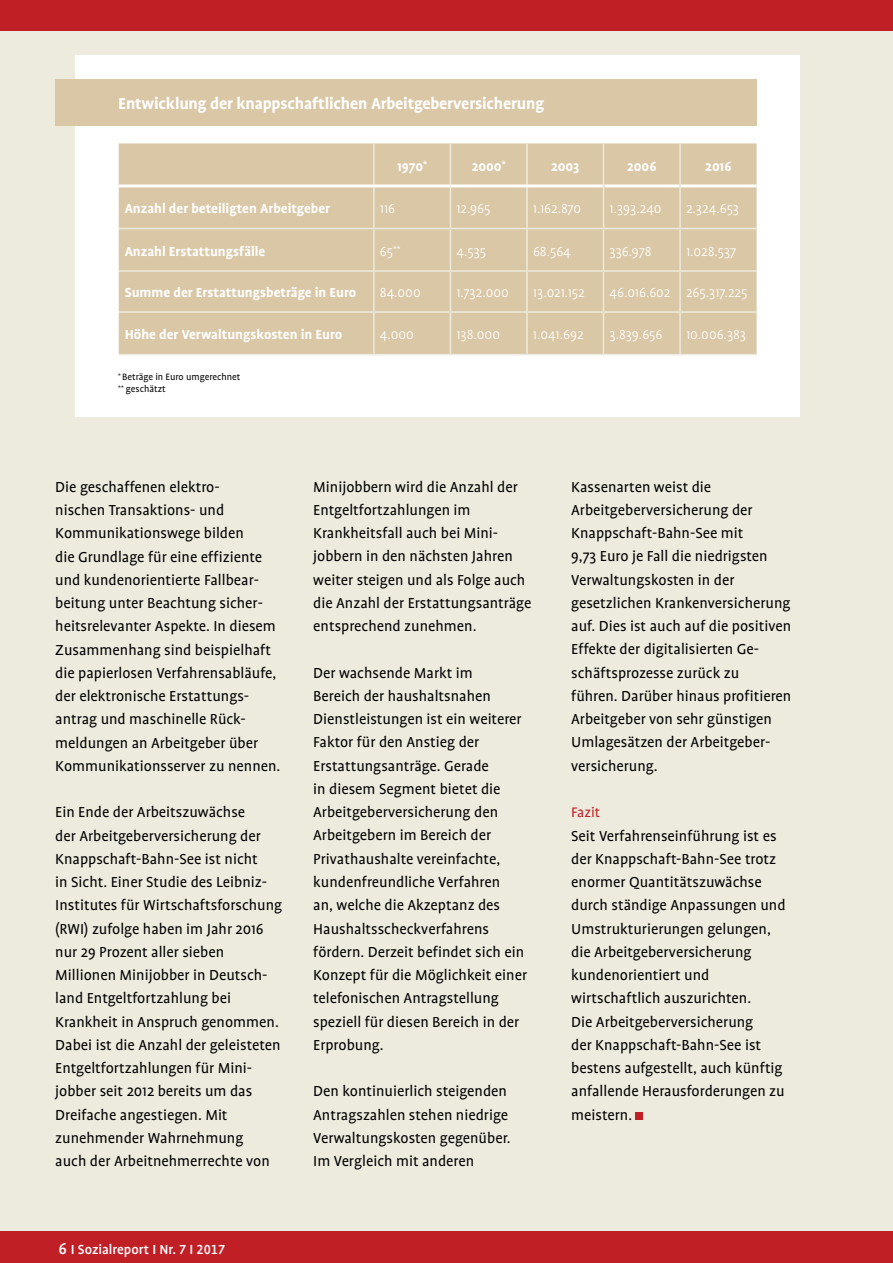
<style>
.page{position:relative;width:893px;height:1263px;background:#fff}
.page>*{position:absolute;margin:0;border:0;box-sizing:border-box;transform-origin:0 0}
.t1{font:700 18px "Profile";letter-spacing:-.01em;color:#fff}
.t2{font:16.5px/23.2px "Profile";color:#000}
.t3{font:15.75px "Profile";color:#c11f26}
.t4{font:300 15px "Profile";color:#fff}
.t5{font:700 15px "Profile";color:#fff}
.t6{font:500 15px "Profile";color:#fff}
.t7{font:10.5px/12px "Profile";color:#000}
.s1{font-family:"Profile NO";font-size:18px}
.s2{font-family:"Profile NO"}
.s3{font-size:15.75px}
</style>
<div class="page">
<div style="left:0;top:0;width:893px;height:32px;background:#c11f26"></div>
<div style="left:0;top:1231px;width:893px;height:32px;background:#c11f26"></div>
<div style="left:0;top:32px;width:893px;height:1199px;background:#edebdd"></div>
<div style="left:635px;top:1112px;width:8px;height:7px;background:#c11f26"></div>
<div style="left:75px;top:55px;width:724px;height:362px;background:#fff"></div>
<div style="left:55px;top:79px;width:702px;height:47px;background:#d9c7a5"></div>
<div style="left:119px;top:143px;width:638px;height:211px;background:#d9c7a5"></div>
<hr style="left:373px;top:143px;width:2px;height:41px;background:#edebdd">
<hr style="left:450px;top:143px;width:1px;height:41px;background:#edebdd">
<hr style="left:526px;top:143px;width:2px;height:41px;background:#edebdd">
<hr style="left:373px;top:187px;width:2px;height:41px;background:#edebdd">
<hr style="left:450px;top:187px;width:1px;height:41px;background:#edebdd">
<hr style="left:526px;top:187px;width:2px;height:41px;background:#edebdd">
<hr style="left:373px;top:229px;width:2px;height:41px;background:#edebdd">
<hr style="left:450px;top:229px;width:1px;height:41px;background:#edebdd">
<hr style="left:526px;top:229px;width:2px;height:41px;background:#edebdd">
<hr style="left:119px;top:270px;width:255px;height:2px;background:#edebdd">
<hr style="left:374px;top:270px;width:76px;height:2px;background:#edebdd">
<hr style="left:373px;top:272px;width:2px;height:39px;background:#edebdd">
<hr style="left:450px;top:270px;width:77px;height:2px;background:#edebdd">
<hr style="left:450px;top:272px;width:1px;height:39px;background:#edebdd">
<hr style="left:527px;top:270px;width:76px;height:2px;background:#edebdd">
<hr style="left:526px;top:272px;width:2px;height:39px;background:#edebdd">
<hr style="left:603px;top:270px;width:77px;height:2px;background:#edebdd">
<hr style="left:680px;top:270px;width:77px;height:2px;background:#edebdd">
<hr style="left:119px;top:311px;width:255px;height:2px;background:#edebdd">
<hr style="left:374px;top:311px;width:76px;height:2px;background:#edebdd">
<hr style="left:373px;top:313px;width:2px;height:41px;background:#edebdd">
<hr style="left:450px;top:311px;width:77px;height:2px;background:#edebdd">
<hr style="left:450px;top:313px;width:1px;height:41px;background:#edebdd">
<hr style="left:527px;top:311px;width:76px;height:2px;background:#edebdd">
<hr style="left:526px;top:313px;width:2px;height:41px;background:#edebdd">
<hr style="left:603px;top:311px;width:77px;height:2px;background:#edebdd">
<hr style="left:680px;top:311px;width:77px;height:2px;background:#edebdd">
<hr style="left:119px;top:354px;width:255px;height:1px;background:#edebdd">
<hr style="left:374px;top:354px;width:76px;height:1px;background:#edebdd">
<hr style="left:450px;top:354px;width:77px;height:1px;background:#edebdd">
<hr style="left:527px;top:354px;width:76px;height:1px;background:#edebdd">
<hr style="left:603px;top:354px;width:77px;height:1px;background:#edebdd">
<hr style="left:680px;top:354px;width:77px;height:1px;background:#edebdd">
<hr style="left:119px;top:228px;width:255px;height:1px;background:#edebdd">
<hr style="left:374px;top:228px;width:76px;height:1px;background:#edebdd">
<hr style="left:450px;top:228px;width:77px;height:1px;background:#edebdd">
<hr style="left:527px;top:228px;width:76px;height:1px;background:#edebdd">
<hr style="left:603px;top:228px;width:77px;height:1px;background:#edebdd">
<hr style="left:680px;top:228px;width:77px;height:1px;background:#edebdd">
<hr style="left:119px;top:184px;width:255px;height:3px;background:#fff">
<hr style="left:374px;top:184px;width:76px;height:3px;background:#fff">
<hr style="left:450px;top:184px;width:77px;height:3px;background:#fff">
<hr style="left:527px;top:184px;width:76px;height:3px;background:#fff">
<hr style="left:604px;top:184px;width:75px;height:3px;background:#fff">
<hr style="left:681px;top:184px;width:76px;height:3px;background:#fff">
<hr style="left:603px;top:143px;width:1px;height:43px;background:#edebdd">
<hr style="left:679px;top:143px;width:2px;height:43px;background:#edebdd">
<hr style="left:603px;top:186px;width:1px;height:42px;background:#edebdd">
<hr style="left:679px;top:186px;width:2px;height:42px;background:#edebdd">
<hr style="left:603px;top:229px;width:1px;height:41px;background:#edebdd">
<hr style="left:679px;top:229px;width:2px;height:41px;background:#edebdd">
<hr style="left:603px;top:272px;width:1px;height:39px;background:#edebdd">
<hr style="left:679px;top:272px;width:2px;height:39px;background:#edebdd">
<hr style="left:603px;top:313px;width:1px;height:41px;background:#edebdd">
<hr style="left:679px;top:313px;width:2px;height:41px;background:#edebdd">
<p class="t1" style="left:118px;top:93px;width:428px">Entwicklung der knappschaftlichen Arbeitgeberversicherung</p>
<p class="t5" style="left:397px;top:158px;width:32px">1970<sup>*</sup></p>
<p class="t5" style="left:472px;top:158px;width:36px">2000<sup>*</sup></p>
<p class="t5" style="left:551px;top:158px;width:30px">2003</p>
<p class="t5" style="left:627px;top:158px;width:31px">2006</p>
<p class="t5" style="left:705px;top:158px;width:28px">2016</p>
<p class="t5" style="left:125px;top:200px;width:207px">Anzahl der beteiligten Arbeitgeber</p>
<p class="t4" style="left:380px;top:201px;width:17px">116</p>
<p class="t4" style="left:456px;top:201px;width:36px">12.965</p>
<p class="t4" style="left:533px;top:201px;width:50px">1.162.870</p>
<p class="t4" style="left:609px;top:201px;width:54px">1.393.240</p>
<p class="t4" style="left:686px;top:201px;width:55px">2.324.653</p>
<p class="t5" style="left:125px;top:243px;width:142px">Anzahl Erstattungsfälle</p>
<p class="t4" style="left:380px;top:243px;width:22px">65<sup>**</sup></p>
<p class="t4" style="left:456px;top:243px;width:31px">4.535</p>
<p class="t4" style="left:533px;top:243px;width:39px">68.564</p>
<p class="t4" style="left:609px;top:243px;width:44px">336.978</p>
<p class="t4" style="left:686px;top:243px;width:52px">1.028.537</p>
<p class="t5" style="left:125px;top:284px;width:233px">Summe der Erstattungsbeträge in Euro</p>
<p class="t4" style="left:380px;top:284px;width:42px">84.000</p>
<p class="t4" style="left:456px;top:284px;width:54px">1.732.000</p>
<p class="t4" style="left:533px;top:284px;width:53px">13.021.152</p>
<p class="t4" style="left:609px;top:284px;width:139px">46.016.602 265.317.225</p>
<p class="t5" style="left:125px;top:326px;width:219px">Höhe der Verwaltungskosten in Euro</p>
<p class="t4" style="left:380px;top:327px;width:36px">4.000</p>
<p class="t4" style="left:456px;top:327px;width:45px">138.000</p>
<p class="t4" style="left:533px;top:327px;width:52px">1.041.692</p>
<p class="t4" style="left:609px;top:327px;width:54px">3.839.656</p>
<p class="t4" style="left:686px;top:327px;width:62px">10.006.383</p>
<p class="t7" style="left:118px;top:371px;width:124px"><sup>*</sup> Beträge in Euro umgerechnet <sup>**</sup> geschätzt</p>
<p class="t2" style="left:55px;top:475px;width:227px">Die geschaffenen elektro-<br>nischen Transaktions- und<br>Kommunikationswege bilden<br>die Grundlage für eine effiziente und kundenorientierte Fallbear&shy;beitung unter Beachtung sicher&shy;heitsrelevanter Aspekte. In diesem<br>Zusammenhang sind beispielhaft die papierlosen Verfahrensabläufe, der elektronische Erstattungs&shy;antrag und maschinelle Rück&shy;meldungen an Arbeitgeber über<br>Kommunikationsserver zu nennen.</p>
<p class="t2" style="left:55px;top:801px;width:228px">Ein Ende der Arbeitszuwächse<br>der Arbeitgeberversicherung der<br>Knappschaft-Bahn-See ist nicht<br>in Sicht. Einer Studie des Leibniz-<br>Institutes für Wirtschaftsforschung (RWI) zufolge haben im Jahr 2016 nur 29 Prozent aller sieben<br>Millionen Minijobber in Deutsch&shy;land Entgeltfortzahlung bei<br>Krankheit in Anspruch genommen.<br>Dabei ist die Anzahl der geleisteten<br>Entgeltfortzahlungen für Mini&shy;jobber seit 2012 bereits um das<br>Dreifache angestiegen. Mit zunehmender Wahrnehmung<br>auch der Arbeitnehmerrechte von</p>
<p class="t6" style="left:58px;top:1241px;width:168px"><span class="s1">6</span> I Sozialreport I Nr. <span class="s2">7</span> I <span class="s2">2017</span></p>
<p class="t2" style="left:313px;top:475px;width:220px">Minijobbern wird die Anzahl der<br>Entgeltfortzahlungen im<br>Krankheitsfall auch bei Mini&shy;jobbern in den nächsten Jahren weiter steigen und als Folge auch die Anzahl der Erstattungsanträge entsprechend zunehmen.</p>
<p class="t2" style="left:313px;top:661px;width:215px">Der wachsende Markt im<br>Bereich der haushaltsnahen<br>Dienstleistungen ist ein weiterer<br>Faktor für den Anstieg der<br>Erstattungsanträge. Gerade<br>in diesem Segment bietet die<br>Arbeitgeberversicherung den<br>Arbeitgebern im Bereich der<br>Privathaushalte vereinfachte, kundenfreundliche Verfahren<br>an, welche die Akzeptanz des<br>Haushaltsscheckverfahrens fördern. Derzeit befindet sich ein<br>Konzept für die Möglichkeit einer telefonischen Antragstellung speziell für diesen Bereich in der<br>Erprobung.</p>
<p class="t2" style="left:313px;top:1080px;width:199px">Den kontinuierlich steigenden<br>Antragszahlen stehen niedrige<br>Verwaltungskosten gegenüber.<br>Im Vergleich mit anderen</p>
<p class="t2" style="left:571px;top:475px;width:222px">Kassenarten weist die<br>Arbeitgeberversicherung der<br>Knappschaft-Bahn-See mit<br>9,73 Euro je Fall die niedrigsten<br>Verwaltungskosten in der gesetzlichen Krankenversicherung auf. Dies ist auch auf die positiven<br>Effekte der digitalisierten Ge&shy;schäftsprozesse zurück zu<br>führen. Darüber hinaus profitieren<br>Arbeitgeber von sehr günstigen<br>Umlagesätzen der Arbeitgeber&shy;versicherung.</p>
<p class="t3" style="left:571px;top:804px;width:30px">Fazit</p>
<p class="t2" style="left:571px;top:824px;width:216px">Seit Verfahrenseinführung ist es der Knappschaft-Bahn-See trotz enormer Quantitätszuwächse durch ständige Anpassungen und<br>Umstrukturierungen gelungen, die Arbeitgeberversicherung kundenorientiert und wirtschaftlich auszurichten.<br>Die Arbeitgeberversicherung<br>der Knappschaft-Bahn-See ist bestens aufgestellt, auch künftig anfallende Herausforderungen zu meistern<span class="s3">.</span></p>
</div>
